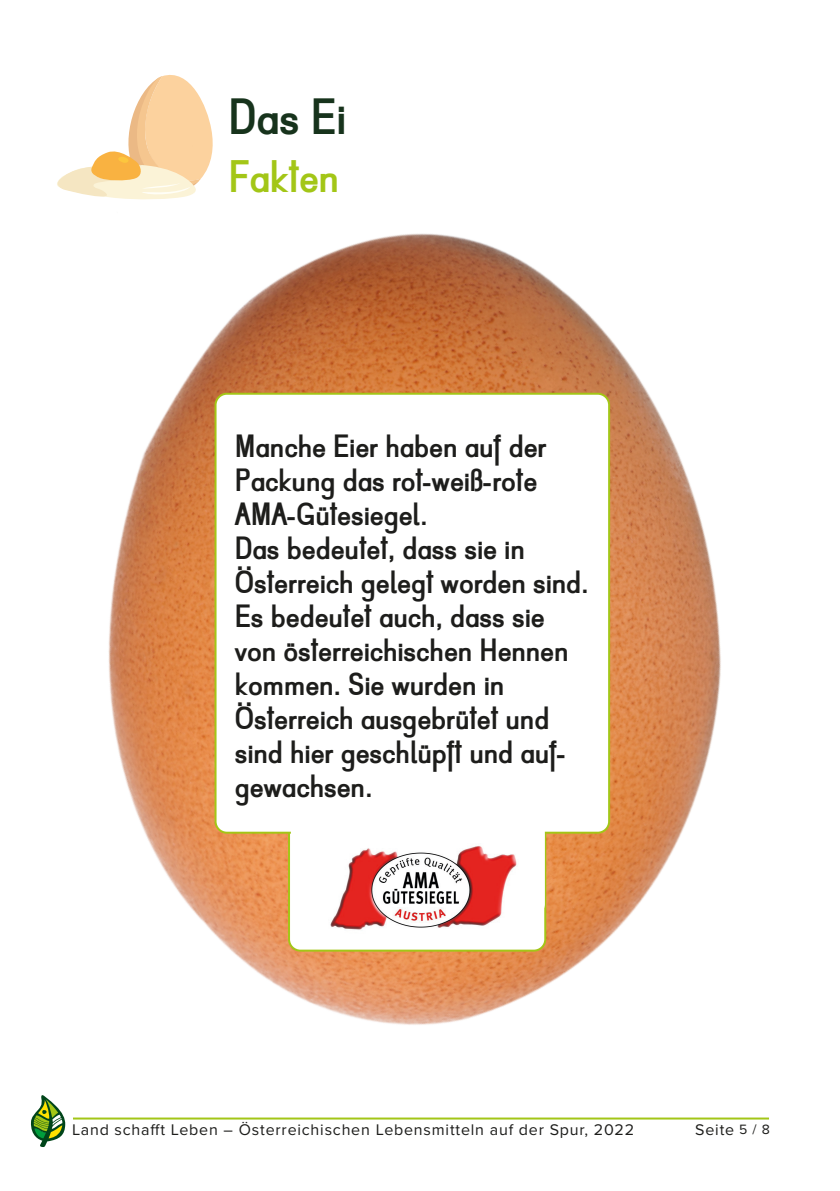
<style>
.page{position:relative;width:840px;height:1191px;background:#fff}
.page>*{position:absolute;margin:0;border:0;box-sizing:border-box;transform-origin:0 0}
.t1{font:700 38px "Aa Bb Cc";color:#17331c}
.t2{font:700 34px "Aa Bb Cc";letter-spacing:.03em;color:#a3c617}
.AufgabenText_ohne_lr{font:700 24px/34px "Aa Bb Cc";letter-spacing:.03em;color:#1d1d1b}
.t3{font:16px "Proxima Nova";letter-spacing:.05em;color:#1d1d1b}
.s1{font-size:14px}
</style>
<div class="page">
<svg style="left:40px;top:1144px;width:6px;height:3px"></svg>
<svg style="left:129px;top:75px;width:83px;height:54px"></svg>
<img style="left:31px;top:129px;width:739px;height:1015px">
<div style="left:289px;top:781px;width:256px;height:169px;background:#fff;border-radius:11px"></div>
<div style="left:288px;top:780px;width:258px;height:171px;border:2px solid #a3c617;border-radius:11px"></div>
<div style="left:215px;top:394px;width:393px;height:438px;background:#fff;border-radius:11px"></div>
<div style="left:214px;top:393px;width:395px;height:440px;border:2px solid #a3c617;border-radius:11px"></div>
<div style="left:291px;top:807px;width:253px;height:108px;background:#fff;border-radius:11px"></div>
<img style="left:330px;top:846px;width:187px;height:84px">
<h1 class="t1" style="left:229px;top:91px;width:118px">Das Ei</h1>
<h2 class="t2" style="left:229px;top:154px;width:111px">Fakten</h2>
<p class="AufgabenText_ohne_lr" style="left:235px;top:431px;width:312px">Manche Eier haben auf der<br>Packung das rot-weiß-rote<br>AMA-Gütesiegel.</p>
<p class="AufgabenText_ohne_lr" style="left:235px;top:533px;width:354px">Das bedeutet, dass sie in<br>Österreich gelegt worden sind.<br>Es bedeutet auch, dass sie von österreichischen Hennen kommen. Sie wurden in</p>
<p class="AufgabenText_ohne_lr" style="left:235px;top:703px;width:332px">Österreich ausgebrütet und sind hier geschlüpft und auf&shy;gewachsen.</p>
<p class="t3" style="left:72px;top:1120px;width:563px">Land schafft Leben – Österreichischen Lebensmitteln auf der Spur, 2022</p>
<p class="t3" style="left:694px;top:1120px;width:76px">Seite <span class="s1">5 / 8</span></p>
</div>
